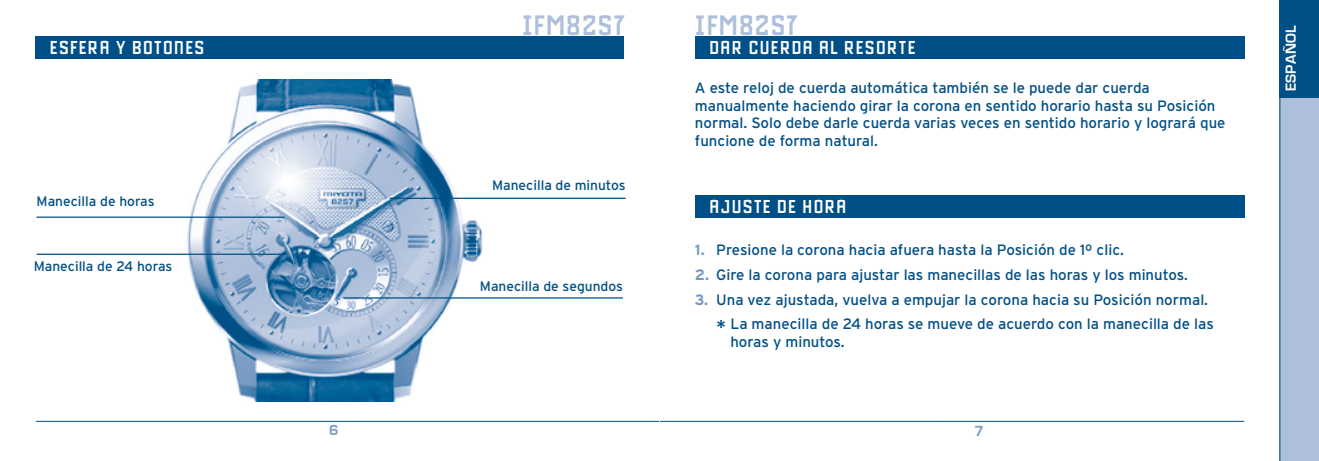
<style>
.page{position:relative;width:1319px;height:461px;background:#fff}
.page>*{position:absolute;margin:0;border:0;box-sizing:border-box;transform-origin:0 0}
.t1{font:700 30px "Drukpa";letter-spacing:.04em;color:#adbfda}
.t2{font:700 20px "Drukpa";letter-spacing:.07em;color:#fff}
.t3{font:15px/17.5px "Interstate";color:#004f86}
.t4{font:700 15px "Eurostile";letter-spacing:.025em;color:#fff}
.t5{font:700 15px "Eurostile";color:#779ac1}
.t6{font:13.75px "Interstate";color:#004f86}
.s1{font-weight:700;color:#779ac1}
.s2{font-size:20px}
</style>
<div class="page">
<img style="left:187px;top:80px;width:303px;height:322px">
<hr style="left:389px;top:198px;width:236px;height:1px;background:#004f86">
<hr style="left:37px;top:216px;width:247px;height:2px;background:#004f86">
<hr style="left:37px;top:253px;width:249px;height:2px;background:#004f86">
<hr style="left:343px;top:297px;width:280px;height:1px;background:#004f86">
<hr style="left:358px;top:421px;width:301px;height:1px;background:#004f86">
<hr style="left:36px;top:421px;width:322px;height:1px;background:#004f86">
<div style="left:35px;top:36px;width:589px;height:22px;background:#004f86"></div>
<hr style="left:659px;top:421px;width:282px;height:1px;background:#004f86">
<hr style="left:941px;top:421px;width:302px;height:1px;background:#004f86">
<div style="left:694px;top:36px;width:550px;height:22px;background:#004f86"></div>
<div style="left:694px;top:195px;width:550px;height:23px;background:#004f86"></div>
<div style="left:1278px;top:0;width:40px;height:461px;background:#adbfda"></div>
<div style="left:1278px;top:0;width:40px;height:98px;background:#004f86"></div>
<hr style="left:1279px;top:0;width:1px;height:461px;background:#004f86">
<div style="left:480px;top:279px;width:143px;height:12px;background:#fff"></div>
<h2 class="t2" style="left:50px;top:37px;width:156px">ESFERA Y BOTONES</h2>
<p class="t6" style="left:37px;top:194px;width:120px">Manecilla de horas</p>
<p class="t6" style="left:34px;top:258px;width:140px">Manecilla de 24 horas</p>
<h1 class="t1" style="left:522px;top:9px;width:105px">IFM82S7</h1>
<h1 class="t1" style="left:694px;top:9px;width:105px">IFM82S7</h1>
<h2 class="t2" style="left:709px;top:37px;width:207px">DAR CUERDA AL RESORTE</h2>
<p class="t6" style="left:492px;top:177px;width:135px">Manecilla de minutos</p>
<p class="t6" style="left:480px;top:278px;width:144px">Manecilla de segundos</p>
<p class="t3" style="left:694px;top:79px;width:532px">A este reloj de cuerda automática también se le puede dar cuerda manualmente haciendo girar la corona en sentido horario hasta su Posición normal. Solo debe darle cuerda varias veces en sentido horario y logrará que funcione de forma natural.</p>
<h2 class="t2" style="left:709px;top:196px;width:138px">AJUSTE DE HORA</h2>
<p class="t3" style="left:694px;top:241px;width:430px"><span class="s1">1.</span> Presione la corona hacia afuera hasta la Posición de 1º clic.</p>
<p class="t3" style="left:694px;top:266px;width:494px"><span class="s1">2.</span> Gire la corona para ajustar las manecillas de las horas y los minutos.</p>
<p class="t3" style="left:716px;top:287px;width:499px;line-height:24.5px;text-indent:-21px"><span class="s1">3.</span> Una vez ajustada, vuelva a empujar la corona hacia su Posición normal. <span class="s2">*</span> La manecilla de 24 horas se mueve de acuerdo con la manecilla de las</p>
<p class="t3" style="left:730px;top:332px;width:116px">horas y minutos.</p>
<p class="t5" style="left:329px;top:422px;width:11px">6</p>
<p class="t5" style="left:974px;top:422px;width:11px">7</p>
<p class="t4" style="left:1282px;top:91px;width:68px;rotate:-90deg">ESPAÑOL</p>
</div>
